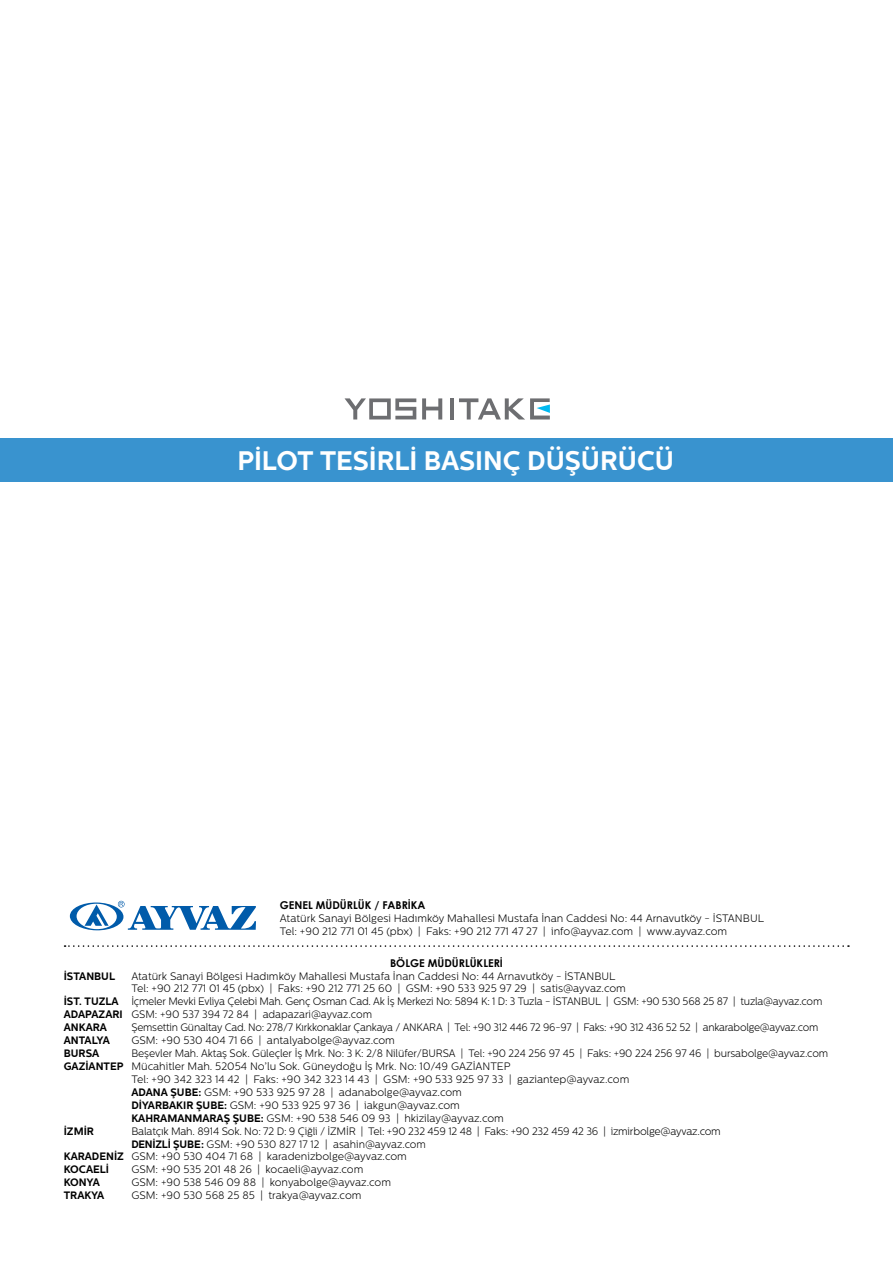
<style>
.page{position:relative;width:893px;height:1263px;background:#fff}
.page>*{position:absolute;margin:0;border:0;box-sizing:border-box;transform-origin:0 0}
.t1{font:700 26.85px "Centrale Sans";color:#fff}
.t2{font:300 10.8px/12.9px "Centrale Sans";color:#000}
.t3{font:300 10.8px "Centrale Sans";letter-spacing:-.02em;color:#000}
.t4{font:300 10.8px "Centrale Sans";letter-spacing:-.02em;color:#000;scale:.96 1}
.t5{font:700 10.8px "Centrale Sans";color:#000}
.t6{font:700 10.8px "Century Gothic";color:#000}
.t7{font:700 10.8px "Centrale Sans";letter-spacing:-.03em;color:#000}
.s1{font-weight:700}
</style>
<div class="page">
<div style="left:0;top:439px;width:893px;height:43px;background:#3993cf"></div>
<svg style="left:422px;top:398px;width:20px;height:21px"></svg>
<hr style="left:450px;top:398px;width:4px;height:21px;background:#6d6e71">
<svg style="left:459px;top:398px;width:91px;height:21px"></svg>
<svg style="left:345px;top:398px;width:71px;height:21px"></svg>
<svg style="left:65px;top:945px;width:784px;height:2px"></svg>
<svg style="left:70px;top:901px;width:186px;height:29px"></svg>
<h1 class="t1" style="left:237px;top:445px;width:438px">PİLOT TESİRLİ BASINÇ DÜŞÜRÜCÜ</h1>
<p class="t6" style="left:280px;top:897px;width:147px">GENEL MÜDÜRLÜK / FABRİKA</p>
<p class="t2" style="left:280px;top:911px;width:486px">Atatürk Sanayi Bölgesi Hadımköy Mahallesi Mustafa İnan Caddesi No: 44 Arnavutköy - İSTANBUL<br>Tel: +90 212 771 01 45 (pbx) | Faks: +90 212 771 47 27 | info@ayvaz.com | www.ayvaz.com</p>
<p class="t6" style="left:390px;top:954px;width:114px">BÖLGE MÜDÜRLÜKLERİ</p>
<p class="t5" style="left:64px;top:969px;width:53px">İSTANBUL</p>
<p class="t2" style="left:131px;top:969px;width:486px">Atatürk Sanayi Bölgesi Hadımköy Mahallesi Mustafa İnan Caddesi No: 44 Arnavutköy - İSTANBUL</p>
<p class="t2" style="left:131px;top:982px;width:496px">Tel: +90 212 771 01 45 (pbx) | Faks: +90 212 771 25 60 | GSM: +90 533 925 97 29 | satis@ayvaz.com</p>
<p class="t3" style="left:64px;top:995px;width:760px"><span class="s1">İST. TUZLA</span> İçmeler Mevki Evliya Çelebi Mah. Genç Osman Cad. Ak İş Merkezi No: 5894 K: 1 D: 3 Tuzla - İSTANBUL | GSM: +90 530 568 25 87 | tuzla@ayvaz.com</p>
<p class="t2" style="left:64px;top:1008px;width:310px"><span class="s1">ADAPAZARI</span> GSM: +90 537 394 72 84 | adapazari@ayvaz.com</p>
<p class="t5" style="left:64px;top:1021px;width:45px">ANKARA</p>
<p class="t4" style="left:131px;top:1021px;width:717px">Şemsettin Günaltay Cad. No: 278/7 Kırkkonaklar Çankaya / ANKARA | Tel: +90 312 446 72 96-97 | Faks: +90 312 436 52 52 | ankarabolge@ayvaz.com</p>
<p class="t7" style="left:64px;top:1034px;width:47px">ANTALYA</p>
<p class="t2" style="left:131px;top:1034px;width:265px">GSM: +90 530 404 71 66 | antalyabolge@ayvaz.com</p>
<p class="t5" style="left:64px;top:1047px;width:37px">BURSA</p>
<p class="t2" style="left:131px;top:1047px;width:698px">Beşevler Mah. Aktaş Sok. Güleçler İş Mrk. No: 3 K: 2/8 Nilüfer/BURSA | Tel: +90 224 256 97 45 | Faks: +90 224 256 97 46 | bursabolge@ayvaz.com</p>
<p class="t2" style="left:64px;top:1060px;width:448px"><span class="s1">GAZİANTEP</span> Mücahitler Mah. 52054 No’lu Sok. Güneydoğu İş Mrk. No: 10/49 GAZİANTEP</p>
<p class="t2" style="left:131px;top:1073px;width:500px">Tel: +90 342 323 14 42 | Faks: +90 342 323 14 43 | GSM: +90 533 925 97 33 | gaziantep@ayvaz.com</p>
<p class="t2" style="left:131px;top:1085px;width:332px"><span class="s1">ADANA ŞUBE:</span> GSM: +90 533 925 97 28 | adanabolge@ayvaz.com</p>
<p class="t2" style="left:131px;top:1098px;width:330px"><span class="s1">DİYARBAKIR ŞUBE:</span> GSM: +90 533 925 97 36 | iakgun@ayvaz.com</p>
<p class="t2" style="left:131px;top:1111px;width:374px"><span class="s1">KAHRAMANMARAŞ ŞUBE:</span> GSM: +90 538 546 09 93 | hkizilay@ayvaz.com</p>
<p class="t5" style="left:64px;top:1124px;width:32px">İZMİR</p>
<p class="t3" style="left:131px;top:1125px;width:591px">Balatçık Mah. 8914 Sok. No: 72 D: 9 Çiğli / İZMİR | Tel: +90 232 459 12 48 | Faks: +90 232 459 42 36 | izmirbolge@ayvaz.com</p>
<p class="t2" style="left:131px;top:1137px;width:296px"><span class="s1">DENİZLİ ŞUBE:</span> GSM: +90 530 827 17 12 | asahin@ayvaz.com</p>
<p class="t2" style="left:64px;top:1150px;width:345px"><span class="s1">KARADENİZ</span> GSM: +90 530 404 71 68 | karadenizbolge@ayvaz.com</p>
<p class="t5" style="left:64px;top:1163px;width:47px">KOCAELİ</p>
<p class="t2" style="left:131px;top:1163px;width:234px">GSM: +90 535 201 48 26 | kocaeli@ayvaz.com</p>
<p class="t5" style="left:64px;top:1176px;width:38px">KONYA</p>
<p class="t2" style="left:131px;top:1176px;width:261px">GSM: +90 538 546 09 88 | konyabolge@ayvaz.com</p>
<p class="t5" style="left:64px;top:1189px;width:42px">TRAKYA</p>
<p class="t2" style="left:131px;top:1189px;width:232px">GSM: +90 530 568 25 85 | trakya@ayvaz.com</p>
</div>
